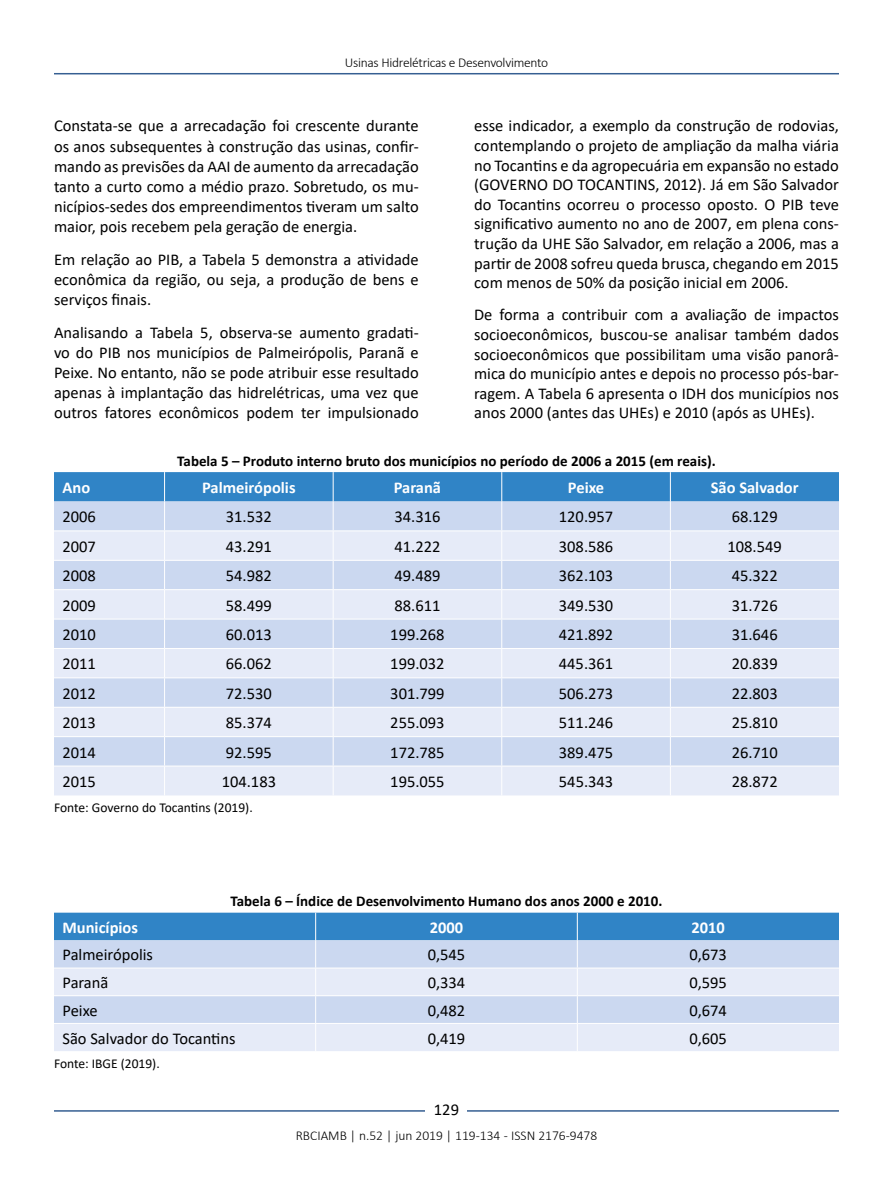
<style>
.page{position:relative;width:893px;height:1191px;background:#fff}
.page>*{position:absolute;margin:0;border:0;box-sizing:border-box;transform-origin:0 0}
.t1{font:16.5px/19.6px "Calibri";color:#000;text-align:justify}
.t2{font:700 16.5px "Calibri";color:#fff}
.t3{font:700 15px "Calibri";color:#000}
.t4{font:13.5px "Calibri";color:#000}
.t5{font:300 13.5px "Calibri";color:#000}
.t6{font:300 13.5px "Calibri";letter-spacing:-.02em;color:#000}
</style>
<div class="page">
<hr style="left:54px;top:73px;width:785px;height:1px;background:#365f92">
<hr style="left:54px;top:1110px;width:785px;height:1px;background:#365f92">
<div style="left:426px;top:1096px;width:41px;height:26px;background:#fff"></div>
<svg style="left:54px;top:472px;width:785px;height:323px;background:#cadaf0"></svg>
<svg style="left:54px;top:912px;width:785px;height:139px;background:#b8cfeb"></svg>
<p class="t6" style="left:345px;top:54px;width:205px">Usinas Hidrelétricas e Desenvolvimento</p>
<p class="t1" style="left:54px;top:115px;width:366px;line-height:20.1px">Constata-se que a arrecadação foi crescente durante os anos subsequentes à construção das usinas, confir‑ mando as previsões da AAI de aumento da arrecadação tanto a curto como a médio prazo. Sobretudo, os mu‑ nicípios-sedes dos empreendimentos tiveram um salto maior, pois recebem pela geração de energia.</p>
<p class="t1" style="left:54px;top:249px;width:366px;line-height:20.1px">Em relação ao PIB, a Tabela 5 demonstra a atividade econômica da região, ou seja, a produção de bens e serviços finais.</p>
<p class="t1" style="left:54px;top:322px;width:366px;line-height:20.1px">Analisando a Tabela 5, observa-se aumento gradati‑ vo do PIB nos municípios de Palmeirópolis, Paranã e Peixe. No entanto, não se pode atribuir esse resultado apenas à implantação das hidrelétricas, uma vez que outros fatores econômicos podem ter impulsionado</p>
<p class="t1" style="left:474px;top:116px;width:366px">esse indicador, a exemplo da construção de rodovias, contemplando o projeto de ampliação da malha viária no Tocantins e da agropecuária em expansão no estado (GOVERNO DO TOCANTINS, 2012). Já em São Salvador do Tocantins ocorreu o processo oposto. O PIB teve significativo aumento no ano de 2007, em plena cons‑ trução da UHE São Salvador, em relação a 2006, mas a partir de 2008 sofreu queda brusca, chegando em 2015 com menos de 50% da posição inicial em 2006.</p>
<p class="t1" style="left:474px;top:305px;width:366px">De forma a contribuir com a avaliação de impactos socioeconômicos, buscou-se analisar também dados socioeconômicos que possibilitam uma visão panorâ‑ mica do município antes e depois no processo pós-bar‑ ragem. A Tabela 6 apresenta o IDH dos municípios nos anos 2000 (antes das UHEs) e 2010 (após as UHEs).</p>
<p class="t3" style="left:177px;top:450px;width:540px">Tabela 5 – Produto interno bruto dos municípios no período de 2006 a 2015 (em reais).</p>
<p class="t2" style="left:63px;top:476px;width:29px">Ano</p>
<p class="t2" style="left:202px;top:476px;width:95px">Palmeirópolis</p>
<p class="t2" style="left:394px;top:476px;width:49px">Paranã</p>
<p class="t2" style="left:568px;top:476px;width:38px">Peixe</p>
<p class="t2" style="left:711px;top:476px;width:89px">São Salvador</p>
<p class="t1" style="left:63px;top:506px;width:35px">2006</p>
<p class="t1" style="left:226px;top:506px;width:47px">31.532</p>
<p class="t1" style="left:394px;top:506px;width:47px">34.316</p>
<p class="t1" style="left:559px;top:506px;width:56px">120.957</p>
<p class="t1" style="left:732px;top:506px;width:47px">68.129</p>
<p class="t1" style="left:63px;top:536px;width:35px">2007</p>
<p class="t1" style="left:226px;top:536px;width:47px">43.291</p>
<p class="t1" style="left:394px;top:536px;width:47px">41.222</p>
<p class="t1" style="left:559px;top:536px;width:56px">308.586</p>
<p class="t1" style="left:727px;top:536px;width:56px">108.549</p>
<p class="t1" style="left:63px;top:565px;width:35px">2008</p>
<p class="t1" style="left:226px;top:565px;width:47px">54.982</p>
<p class="t1" style="left:394px;top:565px;width:47px">49.489</p>
<p class="t1" style="left:559px;top:565px;width:56px">362.103</p>
<p class="t1" style="left:732px;top:565px;width:47px">45.322</p>
<p class="t1" style="left:63px;top:595px;width:35px">2009</p>
<p class="t1" style="left:226px;top:595px;width:47px">58.499</p>
<p class="t1" style="left:394px;top:595px;width:47px">88.611</p>
<p class="t1" style="left:559px;top:595px;width:56px">349.530</p>
<p class="t1" style="left:732px;top:595px;width:47px">31.726</p>
<p class="t1" style="left:63px;top:624px;width:35px">2010</p>
<p class="t1" style="left:226px;top:624px;width:47px">60.013</p>
<p class="t1" style="left:390px;top:624px;width:56px">199.268</p>
<p class="t1" style="left:559px;top:624px;width:56px">421.892</p>
<p class="t1" style="left:732px;top:624px;width:47px">31.646</p>
<p class="t1" style="left:63px;top:653px;width:35px">2011</p>
<p class="t1" style="left:226px;top:653px;width:47px">66.062</p>
<p class="t1" style="left:390px;top:653px;width:56px">199.032</p>
<p class="t1" style="left:559px;top:653px;width:56px">445.361</p>
<p class="t1" style="left:732px;top:653px;width:47px">20.839</p>
<p class="t1" style="left:63px;top:683px;width:35px">2012</p>
<p class="t1" style="left:226px;top:683px;width:47px">72.530</p>
<p class="t1" style="left:390px;top:683px;width:56px">301.799</p>
<p class="t1" style="left:559px;top:683px;width:56px">506.273</p>
<p class="t1" style="left:732px;top:683px;width:47px">22.803</p>
<p class="t1" style="left:63px;top:712px;width:35px">2013</p>
<p class="t1" style="left:226px;top:712px;width:47px">85.374</p>
<p class="t1" style="left:390px;top:712px;width:56px">255.093</p>
<p class="t1" style="left:559px;top:712px;width:56px">511.246</p>
<p class="t1" style="left:732px;top:712px;width:47px">25.810</p>
<p class="t1" style="left:63px;top:742px;width:35px">2014</p>
<p class="t1" style="left:226px;top:742px;width:47px">92.595</p>
<p class="t1" style="left:390px;top:742px;width:56px">172.785</p>
<p class="t1" style="left:559px;top:742px;width:56px">389.475</p>
<p class="t1" style="left:732px;top:742px;width:47px">26.710</p>
<p class="t1" style="left:63px;top:771px;width:35px">2015</p>
<p class="t1" style="left:222px;top:771px;width:56px">104.183</p>
<p class="t1" style="left:390px;top:771px;width:56px">195.055</p>
<p class="t1" style="left:559px;top:771px;width:56px">545.343</p>
<p class="t1" style="left:732px;top:771px;width:47px">28.872</p>
<p class="t4" style="left:54px;top:798px;width:200px">Fonte: Governo do Tocantins (2019).</p>
<p class="t3" style="left:231px;top:890px;width:433px">Tabela 6 – Índice de Desenvolvimento Humano dos anos 2000 e 2010.</p>
<p class="t2" style="left:63px;top:915px;width:77px">Municípios</p>
<p class="t2" style="left:430px;top:915px;width:35px">2000</p>
<p class="t2" style="left:691px;top:915px;width:35px">2010</p>
<p class="t1" style="left:63px;top:944px;width:92px">Palmeirópolis</p>
<p class="t1" style="left:428px;top:944px;width:39px">0,545</p>
<p class="t1" style="left:689px;top:944px;width:39px">0,673</p>
<p class="t1" style="left:63px;top:972px;width:47px">Paranã</p>
<p class="t1" style="left:428px;top:972px;width:39px">0,334</p>
<p class="t1" style="left:689px;top:972px;width:39px">0,595</p>
<p class="t1" style="left:63px;top:1000px;width:37px">Peixe</p>
<p class="t1" style="left:428px;top:1000px;width:39px">0,482</p>
<p class="t1" style="left:689px;top:1000px;width:39px">0,674</p>
<p class="t1" style="left:63px;top:1027px;width:175px">São Salvador do Tocantins</p>
<p class="t1" style="left:428px;top:1027px;width:39px">0,419</p>
<p class="t1" style="left:689px;top:1027px;width:39px">0,605</p>
<p class="t4" style="left:54px;top:1053px;width:107px">Fonte: IBGE (2019).</p>
<p class="t1" style="left:434px;top:1099px;width:27px">129</p>
<p class="t5" style="left:296px;top:1126px;width:303px">RBCIAMB | n.52 | jun 2019 | 119-134 - ISSN 2176-9478</p>
</div>
